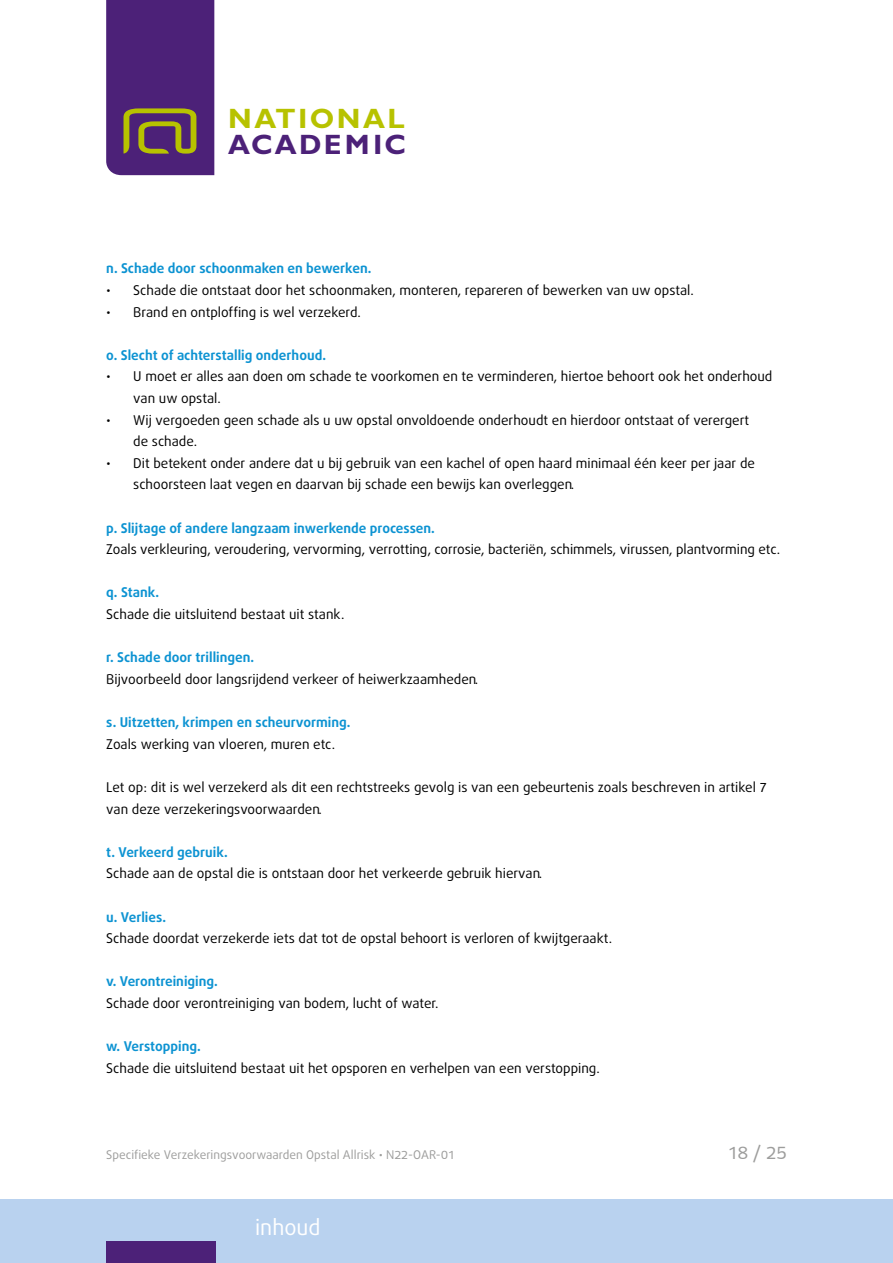
<style>
.page{position:relative;width:893px;height:1263px;background:#fff}
.page>*{position:absolute;margin:0;border:0;box-sizing:border-box;transform-origin:0 0}
.t1{font:700 28.05px "Gill Sans";letter-spacing:.085em;color:#b7c200}
.t2{font:700 28.05px "Gill Sans";letter-spacing:.075em;color:#4c2178}
.t3{font:21.6px "Bagus";color:#fff}
.t4{font:18px "Bagus";color:#9d9d9c}
.t5{font:13.5px/21.6px "Bagus";color:#000}
.t6{font:700 13.5px "Bagus";color:#0d93d2}
.t7{font:12px "Bagus";color:#9d9d9c}
</style>
<div class="page">
<div style="left:0;top:1199px;width:893px;height:64px;background:#b9d2ef"></div>
<div style="left:106px;top:1242px;width:110px;height:21px;background:#4c2178"></div>
<svg style="left:106px;top:0;width:108px;height:175px;background:#542e71"></svg>
<h1 class="t1" style="left:228px;top:102px;width:178px">NATIONAL</h1>
<h1 class="t2" style="left:228px;top:128px;width:179px">ACADEMIC</h1>
<p class="t6" style="left:106px;top:260px;width:267px">n. Schade door schoonmaken en bewerken.</p>
<p class="t5" style="left:106px;top:280px;width:589px">• Schade die ontstaat door het schoonmaken, monteren, repareren of bewerken van uw opstal.</p>
<p class="t5" style="left:106px;top:301px;width:256px">• Brand en ontploffing is wel verzekerd.</p>
<p class="t6" style="left:106px;top:346px;width:221px">o. Slecht of achterstallig onderhoud.</p>
<p class="t5" style="left:133px;top:366px;width:641px;text-indent:-27px">• U moet er alles aan doen om schade te voorkomen en te verminderen, hiertoe behoort ook het onderhoud van uw opstal.</p>
<p class="t5" style="left:133px;top:409px;width:617px;text-indent:-27px">• Wij vergoeden geen schade als u uw opstal onvoldoende onderhoudt en hierdoor ontstaat of verergert de schade.</p>
<p class="t5" style="left:133px;top:452px;width:623px;text-indent:-27px">• Dit betekent onder andere dat u bij gebruik van een kachel of open haard minimaal één keer per jaar de schoorsteen laat vegen en daarvan bij schade een bewijs kan overleggen.</p>
<p class="t6" style="left:106px;top:519px;width:330px">p. Slijtage of andere langzaam inwerkende processen.</p>
<p class="t5" style="left:106px;top:539px;width:675px">Zoals verkleuring, veroudering, vervorming, verrotting, corrosie, bacteriën, schimmels, virussen, plantvorming etc.</p>
<p class="t6" style="left:106px;top:584px;width:54px">q. Stank.</p>
<p class="t5" style="left:106px;top:604px;width:240px">Schade die uitsluitend bestaat uit stank.</p>
<p class="t6" style="left:106px;top:648px;width:149px">r. Schade door trillingen.</p>
<p class="t5" style="left:106px;top:668px;width:374px">Bijvoorbeeld door langsrijdend verkeer of heiwerkzaamheden.</p>
<p class="t6" style="left:106px;top:713px;width:246px">s. Uitzetten, krimpen en scheurvorming.</p>
<p class="t5" style="left:106px;top:733px;width:230px">Zoals werking van vloeren, muren etc.</p>
<p class="t5" style="left:106px;top:776px;width:662px">Let op: dit is wel verzekerd als dit een rechtstreeks gevolg is van een gebeurtenis zoals beschreven in artikel 7 van deze verzekeringsvoorwaarden.</p>
<p class="t6" style="left:106px;top:843px;width:123px">t. Verkeerd gebruik.</p>
<p class="t5" style="left:106px;top:863px;width:437px">Schade aan de opstal die is ontstaan door het verkeerde gebruik hiervan.</p>
<p class="t6" style="left:106px;top:908px;width:61px">u. Verlies.</p>
<p class="t5" style="left:106px;top:928px;width:507px">Schade doordat verzekerde iets dat tot de opstal behoort is verloren of kwijtgeraakt.</p>
<p class="t6" style="left:106px;top:972px;width:113px">v. Verontreiniging.</p>
<p class="t5" style="left:106px;top:992px;width:334px">Schade door verontreiniging van bodem, lucht of water.</p>
<p class="t6" style="left:106px;top:1037px;width:96px">w. Verstopping.</p>
<p class="t5" style="left:106px;top:1057px;width:495px">Schade die uitsluitend bestaat uit het opsporen en verhelpen van een verstopping.</p>
<p class="t7" style="left:106px;top:1147px;width:350px">Specifieke Verzekeringsvoorwaarden Opstal Allrisk • N22-OAR-01</p>
<h3 class="t4" style="left:728px;top:1141px;width:61px">18 / 25</h3>
<h2 class="t3" style="left:255px;top:1212px;width:67px">inhoud</h2>
</div>
